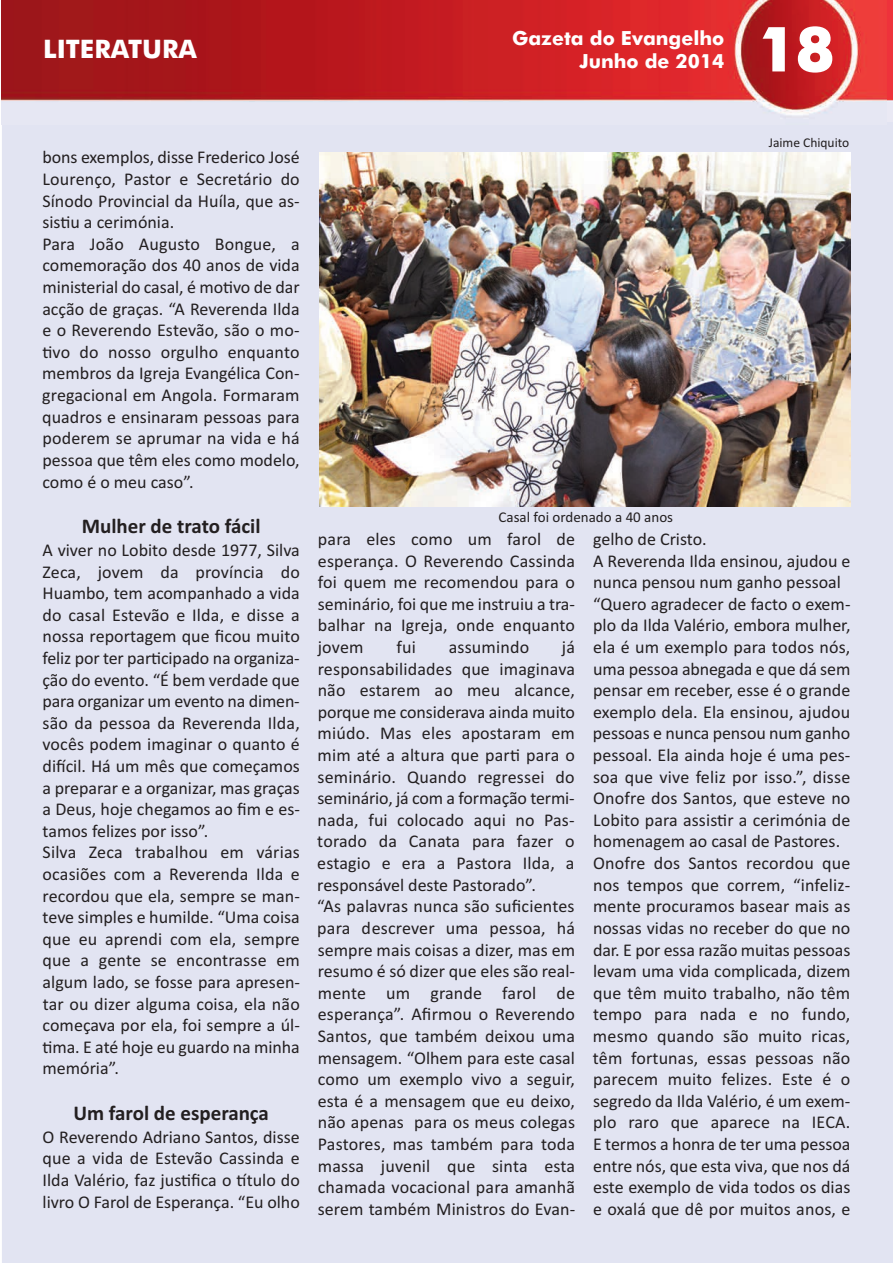
<style>
.page{position:relative;width:893px;height:1263px;background:#fff}
.page>*{position:absolute;margin:0;border:0;box-sizing:border-box;transform-origin:0 0}
.t1{font:700 60px "Futura BT";color:#fff}
.t2{font:700 25.5px "Futura BT";color:#fff}
.t3{font:700 21px "Calibri";color:#231f20}
.t4{font:700 19.5px/23.4px "Futura BT";color:#fff;text-align:right}
.t5{font:18px/21.6px "Calibri";color:#231f20}
.t6{font:15px "Calibri";color:#231f20}
.t7{font:13.5px "Calibri";color:#231f20}
</style>
<div class="page">
<div style="left:2px;top:125px;width:891px;height:1138px;background:#e2e4f2"></div>
<img style="left:1px;top:0;width:887px;height:125px">
<svg style="left:888px;top:121px;width:5px;height:4px"></svg>
<img style="left:888px;top:0;width:5px;height:121px">
<svg style="left:761px;top:26px;width:25px;height:46px"></svg>
<svg style="left:797px;top:25px;width:36px;height:49px;background:#d44f52"></svg>
<img style="left:319px;top:152px;width:531px;height:355px">
<h2 class="t2" style="left:43px;top:34px;width:155px">LITERATURA</h2>
<p class="t4" style="left:512px;top:26px;width:214px">Gazeta do Evangelho<br>Junho de 2014</p>
<h1 class="t1" style="left:759px;top:15px;width:76px">18</h1>
<p class="t5" style="left:42px;top:146px;width:259px">bons exemplos, disse Frederico José<br>Lourenço, Pastor e Secretário do<br>Sínodo Provincial da Huíla, que as&shy;sistiu a cerimónia.<br>Para João Augusto Bongue, a comemoração dos 40 anos de vida ministerial do casal, é motivo de dar acção de graças. “A Reverenda Ilda e o Reverendo Estevão, são o mo&shy;tivo do nosso orgulho enquanto membros da Igreja Evangélica Con&shy;gregacional em Angola. Formaram quadros e ensinaram pessoas para poderem se aprumar na vida e há pessoa que têm eles como modelo, como é o meu caso”.</p>
<p class="t3" style="left:82px;top:513px;width:180px">Mulher de trato fácil</p>
<p class="t5" style="left:42px;top:539px;width:259px">A viver no Lobito desde 1977, Silva<br>Zeca, jovem da província do<br>Huambo, tem acompanhado a vida do casal Estevão e Ilda, e disse a nossa reportagem que ficou muito feliz por ter participado na organiza&shy;ção do evento. “É bem verdade que para organizar um evento na dimen&shy;são da pessoa da Reverenda Ilda, vocês podem imaginar o quanto é difícil. Há um mês que começamos a preparar e a organizar, mas graças a Deus, hoje chegamos ao fim e es&shy;tamos felizes por isso”.<br>Silva Zeca trabalhou em várias ocasiões com a Reverenda Ilda e recordou que ela, sempre se man&shy;teve simples e humilde. “Uma coisa que eu aprendi com ela, sempre que a gente se encontrasse em algum lado, se fosse para apresen&shy;tar ou dizer alguma coisa, ela não começava por ela, foi sempre a úl&shy;tima. E até hoje eu guardo na minha memória”.</p>
<p class="t3" style="left:73px;top:1100px;width:197px">Um farol de esperança</p>
<p class="t5" style="left:43px;top:1126px;width:259px;text-align:justify">O Reverendo Adriano Santos, disse que a vida de Estevão Cassinda e Ilda Valério, faz justifica o título do livro O Farol de Esperança. “Eu olho</p>
<p class="t7" style="left:769px;top:135px;width:82px">Jaime Chiquito</p>
<p class="t6" style="left:498px;top:508px;width:176px">Casal foi ordenado a 40 anos</p>
<p class="t5" style="left:318px;top:528px;width:259px;text-align:justify">para eles como um farol de esperança. O Reverendo Cassinda foi quem me recomendou para o seminário, foi que me instruiu a tra&shy;balhar na Igreja, onde enquanto jovem</p>
<p class="t5" style="left:317px;top:636px;width:259px;text-indent:245px">já responsabilidades que imaginava não estarem ao meu alcance, porque me considerava ainda muito miúdo. Mas eles apostaram em mim até a altura que parti para o seminário. Quando regressei do seminário, já com a formação termi&shy;nada, fui colocado aqui no Pas&shy;torado da Canata para fazer o estagio e era a Pastora Ilda, a responsável deste Pastorado”.<br>“As palavras nunca são suficientes para descrever uma pessoa, há sempre mais coisas a dizer, mas em resumo é só dizer que eles são real&shy;mente um grande farol de esperança”. Afirmou o Reverendo<br>Santos, que também deixou uma mensagem. “Olhem para este casal como um exemplo vivo a seguir, esta é a mensagem que eu deixo, não apenas para os meus colegas<br>Pastores, mas também para toda massa juvenil que sinta esta chamada vocacional para amanhã serem também Ministros do Evan-</p>
<p class="t5" style="left:396px;top:636px;width:21px">fui</p>
<p class="t5" style="left:449px;top:636px;width:82px">assumindo</p>
<p class="t5" style="left:593px;top:528px;width:259px">gelho de Cristo.<br>A Reverenda Ilda ensinou, ajudou e nunca pensou num ganho pessoal “Quero agradecer de facto o exem&shy;plo da Ilda Valério, embora mulher, ela é um exemplo para todos nós, uma pessoa abnegada e que dá sem pensar em receber, esse é o grande exemplo dela. Ela ensinou, ajudou pessoas e nunca pensou num ganho pessoal. Ela ainda hoje é uma pes&shy;soa que vive feliz por isso.”, disse<br>Onofre dos Santos, que esteve no<br>Lobito para assistir a cerimónia de homenagem ao casal de Pastores.<br>Onofre dos Santos recordou que nos tempos que correm, “infeliz&shy;mente procuramos basear mais as nossas vidas no receber do que no dar. E por essa razão muitas pessoas levam uma vida complicada, dizem que têm muito trabalho, não têm tempo para nada e no fundo, mesmo quando são muito ricas, têm fortunas, essas pessoas não parecem muito felizes. Este é o segredo da Ilda Valério, é um exem&shy;plo raro que aparece na IECA.<br>E termos a honra de ter uma pessoa entre nós, que esta viva, que nos dá este exemplo de vida todos os dias e oxalá que dê por muitos anos, e</p>
</div>
